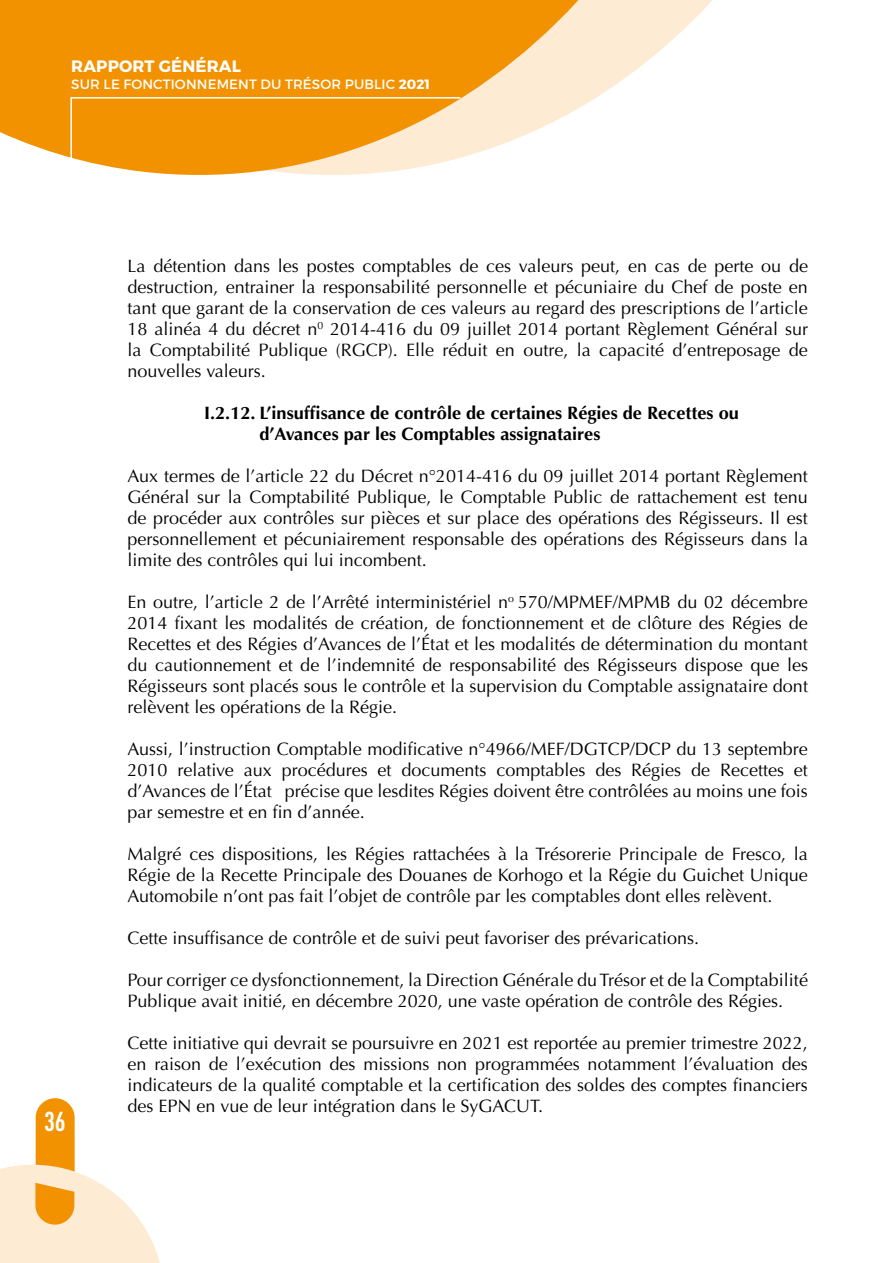
<style>
.page{position:relative;width:893px;height:1263px;background:#fff}
.page>*{position:absolute;margin:0;border:0;box-sizing:border-box;transform-origin:0 0}
.t1{font:700 condensed 27px "DIN Pro";color:#fff}
.t2{font:18px/21px "Optima";color:#000;text-align:justify}
.t3{font:700 18px/21px "Optima";color:#000}
.t4{font:700 16.5px "Montserrat";letter-spacing:.01em;color:#fff}
.t5{font:13.5px "Montserrat";letter-spacing:.01em;color:#fff}
.s1{font-weight:700}
</style>
<div class="page">
<svg style="left:597px;top:0;width:115px;height:97px;fill:#feebd3"></svg>
<svg style="left:0;top:1098px;width:160px;height:165px"></svg>
<svg style="left:0;top:0;width:597px;height:175px;background:#f6ae42"></svg>
<svg style="left:70px;top:96px;width:392px;height:65px;background:#f5a227"></svg>
<p class="t4" style="left:71px;top:56px;width:171px">RAPPORT GÉNÉRAL</p>
<p class="t5" style="left:71px;top:75px;width:360px">SUR LE FONCTIONNEMENT DU TRÉSOR PUBLIC <span class="s1">2021</span></p>
<h1 class="t1" style="left:44px;top:1101px;width:23px">36</h1>
<p class="t2" style="left:128px;top:255px;width:682px">La détention dans les postes comptables de ces valeurs peut, en cas de perte ou de destruction, entrainer la responsabilité personnelle et pécuniaire du Chef de poste en tant que garant de la conservation de ces valeurs au regard des prescriptions de l’article 18 alinéa 4 du décret n<sup>0</sup> 2014-416 du 09 juillet 2014 portant Règlement Général sur la Comptabilité Publique (RGCP). Elle réduit en outre, la capacité d’entreposage de nouvelles valeurs.</p>
<p class="t3" style="left:259px;top:402px;width:481px;text-indent:-55px">I.2.12. L’insuffisance de contrôle de certaines Régies de Recettes ou d’Avances par les Comptables assignataires</p>
<p class="t2" style="left:128px;top:465px;width:682px">Aux termes de l’article 22 du Décret n°2014-416 du 09 juillet 2014 portant Règlement Général sur la Comptabilité Publique, le Comptable Public de rattachement est tenu de procéder aux contrôles sur pièces et sur place des opérations des Régisseurs. Il est personnellement et pécuniairement responsable des opérations des Régisseurs dans la limite des contrôles qui lui incombent.</p>
<p class="t2" style="left:128px;top:591px;width:682px">En outre, l’article 2 de l’Arrêté interministériel n<sup>o</sup> 570/MPMEF/MPMB du 02 décembre 2014 fixant les modalités de création, de fonctionnement et de clôture des Régies de Recettes et des Régies d’Avances de l’État et les modalités de détermination du montant du cautionnement et de l’indemnité de responsabilité des Régisseurs dispose que les Régisseurs sont placés sous le contrôle et la supervision du Comptable assignataire dont relèvent les opérations de la Régie.</p>
<p class="t2" style="left:128px;top:738px;width:682px">Aussi, l’instruction Comptable modificative n°4966/MEF/DGTCP/DCP du 13 septembre 2010 relative aux procédures et documents comptables des Régies de Recettes et d’Avances de l’État précise que lesdites Régies doivent être contrôlées au moins une fois par semestre et en fin d’année.</p>
<p class="t2" style="left:128px;top:843px;width:682px">Malgré ces dispositions, les Régies rattachées à la Trésorerie Principale de Fresco, la Régie de la Recette Principale des Douanes de Korhogo et la Régie du Guichet Unique Automobile n’ont pas fait l’objet de contrôle par les comptables dont elles relèvent.</p>
<p class="t2" style="left:128px;top:927px;width:573px">Cette insuffisance de contrôle et de suivi peut favoriser des prévarications.</p>
<p class="t2" style="left:128px;top:969px;width:682px">Pour corriger ce dysfonctionnement, la Direction Générale du Trésor et de la Comptabilité<br>Publique avait initié, en décembre 2020, une vaste opération de contrôle des Régies.</p>
<p class="t2" style="left:128px;top:1032px;width:682px">Cette initiative qui devrait se poursuivre en 2021 est reportée au premier trimestre 2022, en raison de l’exécution des missions non programmées notamment l’évaluation des indicateurs de la qualité comptable et la certification des soldes des comptes financiers des EPN en vue de leur intégration dans le SyGACUT.</p>
</div>
